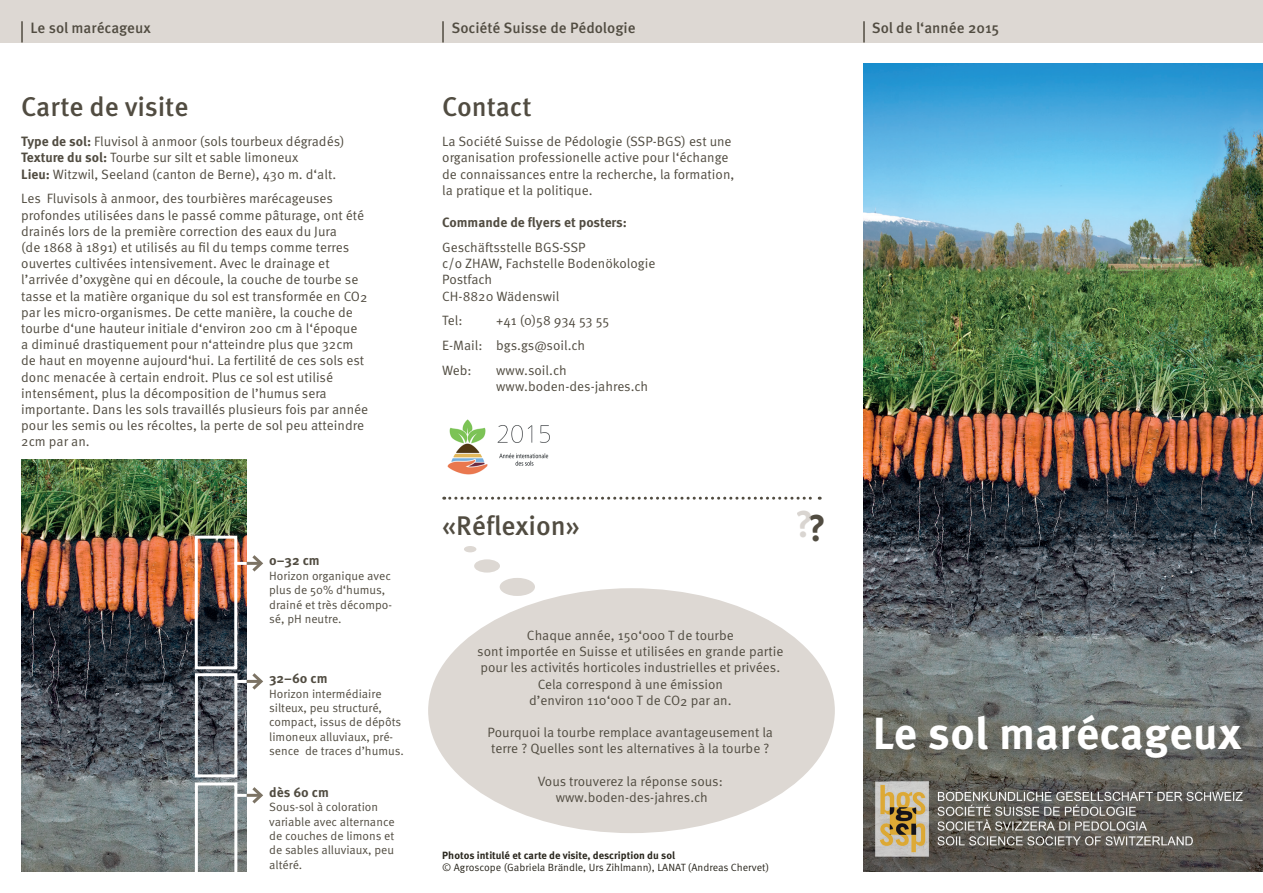
<style>
.page{position:relative;width:1263px;height:893px;background:#fff}
.page>*{position:absolute;margin:0;border:0;box-sizing:border-box;transform-origin:0 0}
.t1{font:700 45px "Meta OT";letter-spacing:.01em;color:#fff}
.t2{font:700 37.5px "Meta OT";color:#c1bab3}
.t3{font:500 27px "Meta OT";color:#514c41}
.t4{font:500 15px "Meta OT";color:#514c41}
.t5{font:13.5px/16.2px "Meta OT";color:#514c41}
.t6{font:700 13.5px "Meta OT";color:#514c41}
.t7{font:12px/14.4px "Meta OT";color:#514c41}
.t8{font:10.5px "Meta OT";color:#29261d}
.t9{font:700 10.5px "Meta OT";color:#29261d}
.s1{font-weight:700}
.s2{color:#514c41}
</style>
<div class="page">
<div style="left:428px;top:588px;width:407px;height:245px;background:#ddd8d3;border-radius:50%"></div>
<div style="left:0;top:0;width:1263px;height:43px;background:#ddd8d3"></div>
<img style="left:863px;top:64px;width:400px;height:807px">
<hr style="left:863px;top:21px;width:2px;height:22px;background:#514c41">
<hr style="left:21px;top:21px;width:2px;height:22px;background:#514c41">
<hr style="left:442px;top:21px;width:2px;height:22px;background:#514c41">
<img style="left:21px;top:459px;width:226px;height:412px">
<div style="left:195px;top:782px;width:42px;height:93px;border:3px solid #fff"></div>
<div style="left:195px;top:673px;width:42px;height:104px;border:3px solid #fff"></div>
<div style="left:195px;top:536px;width:42px;height:133px;border:3px solid #fff"></div>
<svg style="left:444px;top:497px;width:376px;height:3px"></svg>
<svg style="left:235px;top:552px;width:28px;height:23px"></svg>
<svg style="left:235px;top:784px;width:28px;height:23px"></svg>
<svg style="left:235px;top:670px;width:28px;height:23px"></svg>
<img style="left:870px;top:779px;width:393px;height:79px">
<img style="left:447px;top:419px;width:103px;height:56px">
<div style="left:500px;top:578px;width:35px;height:18px;background:#ddd8d3;border-radius:50%"></div>
<div style="left:474px;top:559px;width:26px;height:14px;background:#ddd8d3;border-radius:50%"></div>
<div style="left:464px;top:546px;width:12px;height:6px;background:#ddd8d3;border-radius:50%"></div>
<p class="t4" style="left:31px;top:18px;width:122px">Le sol marécageux</p>
<p class="t4" style="left:451px;top:18px;width:186px">Société Suisse de Pédologie</p>
<h3 class="t3" style="left:21px;top:90px;width:169px">Carte de visite</h3>
<h3 class="t3" style="left:442px;top:90px;width:91px">Contact</h3>
<p class="t5" style="left:21px;top:134px;width:325px"><span class="s1">Type de sol:</span> Fluvisol à anmoor (sols tourbeux dégradés)<br><span class="s1">Texture du sol:</span> Tourbe sur silt et sable limoneux<br><span class="s1">Lieu:</span> Witzwil, Seeland (canton de Berne), 430 m. d‘alt.</p>
<p class="t5" style="left:21px;top:191px;width:348px">Les Fluvisols à anmoor, des tourbières marécageuses profondes utilisées dans le passé comme pâturage, ont été drainés lors de la première correction des eaux du Jura<br>(de 1868 à 1891) et utilisés au fil du temps comme terres ouvertes cultivées intensivement. Avec le drainage et l’arrivée d’oxygène qui en découle, la couche de tourbe se tasse et la matière organique du sol est transformée en CO2 par les micro-organismes. De cette manière, la couche de tourbe d‘une hauteur initiale d‘environ 200 cm à l‘époque<br>a diminué drastiquement pour n‘atteindre plus que 32cm de haut en moyenne aujourd‘hui. La fertilité de ces sols est donc menacée à certain endroit. Plus ce sol est utilisé intensément, plus la décomposition de l’humus sera importante. Dans les sols travaillés plusieurs fois par année pour les semis ou les récoltes, la perte de sol peu atteindre 2cm par an.</p>
<p class="t5" style="left:442px;top:134px;width:294px">La Société Suisse de Pédologie (SSP-BGS) est une organisation professionelle active pour l‘échange de connaissances entre la recherche, la formation, la pratique et la politique.</p>
<p class="t6" style="left:442px;top:214px;width:186px">Commande de flyers et posters:</p>
<p class="t5" style="left:442px;top:239px;width:215px">Geschäftsstelle BGS-SSP<br>c/o ZHAW, Fachstelle Bodenökologie<br>Postfach<br>CH-8820 Wädenswil</p>
<p class="t5" style="left:442px;top:313px;width:22px">Tel:</p>
<p class="t5" style="left:442px;top:308px;width:169px;line-height:24.8px;text-indent:54px">+41 (0)58 934 53 55<br>E-Mail: bgs.gs@soil.ch<br>Web:</p>
<p class="t5" style="left:496px;top:362px;width:154px">www.soil.ch www.boden-des-jahres.ch</p>
<p class="t6" style="left:269px;top:552px;width:52px">0–32 cm</p>
<p class="t7" style="left:269px;top:569px;width:124px">Horizon organique avec plus de 50% d‘humus, drainé et très décompo&shy;sé, pH neutre.</p>
<p class="t6" style="left:269px;top:670px;width:60px">32–60 cm</p>
<p class="t7" style="left:269px;top:686px;width:136px">Horizon intermédiaire silteux, peu structuré, compact, issus de dépôts limoneux alluviaux, pré&shy;sence de traces d’humus.</p>
<p class="t6" style="left:269px;top:784px;width:61px">dès 60 cm</p>
<p class="t7" style="left:269px;top:800px;width:127px">Sous-sol à coloration variable avec alternance de couches de limons et de sables alluviaux, peu altéré.</p>
<h3 class="t3" style="left:442px;top:509px;width:139px">«Réflexion»</h3>
<h2 class="t2" style="left:796px;top:500px;width:32px">?<span class="s2">?</span></h2>
<p class="t5" style="left:477px;top:627px;width:308px;text-align:center">Chaque année, 150‘000 T de tourbe<br>sont importée en Suisse et utilisées en grande partie pour les activités horticoles industrielles et privées.<br>Cela correspond à une émission<br>d’environ 110‘000 T de CO2 par an.</p>
<p class="t5" style="left:488px;top:724px;width:287px">Pourquoi la tourbe remplace avantageusement la terre ? Quelles sont les alternatives à la tourbe ?</p>
<p class="t5" style="left:538px;top:773px;width:186px;text-align:center">Vous trouverez la réponse sous: www.boden-des-jahres.ch</p>
<p class="t9" style="left:442px;top:848px;width:234px">Photos intitulé et carte de visite, description du sol</p>
<p class="t8" style="left:442px;top:861px;width:328px">© Agroscope (Gabriela Brändle, Urs Zihlmann), LANAT (Andreas Chervet)</p>
<p class="t4" style="left:872px;top:18px;width:129px">Sol de l‘année 2015</p>
<h1 class="t1" style="left:873px;top:705px;width:370px">Le sol marécageux</h1>
</div>
